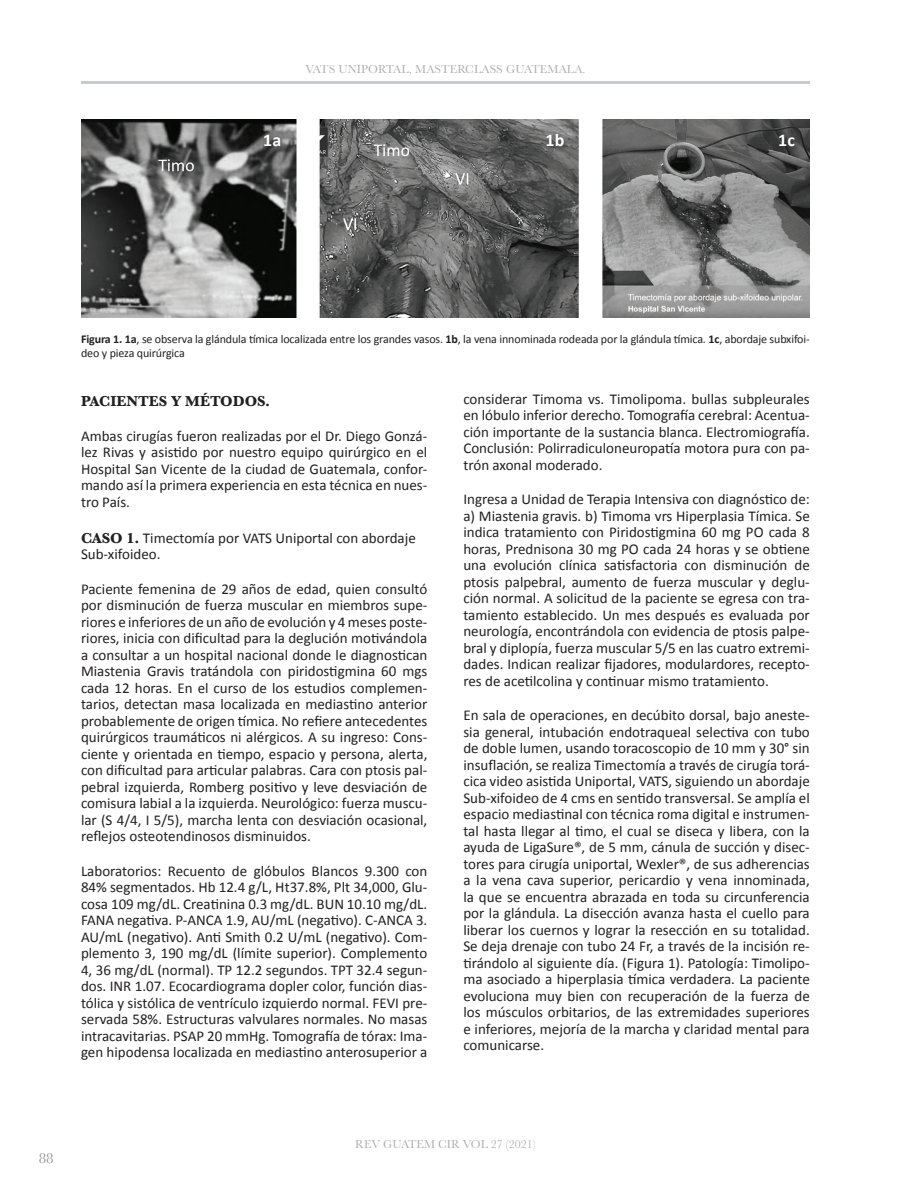
<style>
.page{position:relative;width:918px;height:1188px;background:#fff}
.page>*{position:absolute;margin:0;border:0;box-sizing:border-box;transform-origin:0 0}
.t1{font:700 18px "Calibri";color:#fff}
.t2{font:15px/16.5px "Calibri";color:#231f20;text-align:justify}
.t3{font:700 15px "Baskerville";color:#231f20}
.t4{font:15px "Baskerville";color:#939598}
.t5{font:12px/13.5px "Calibri";letter-spacing:-.01em;color:#231f20}
.t6{font:12px "Baskerville";letter-spacing:.005em;color:#afafaf}
.s1{font-weight:700}
.s2{font-family:"Baskerville";font-weight:700}
</style>
<div class="page">
<hr style="left:81px;top:81px;width:729px;height:3px;background:#939598">
<img style="left:81px;top:120px;width:729px;height:197px">
<div style="left:261px;top:132px;width:26px;height:21px;background:#231f20;opacity:.75"></div>
<div style="left:544px;top:131px;width:26px;height:22px;background:#231f20;opacity:.75"></div>
<div style="left:776px;top:132px;width:25px;height:21px;background:#231f20;opacity:.75"></div>
<p class="t6" style="left:305px;top:61px;width:282px">VATS UNIPORTAL, MASTERCLASS GUATEMALA.</p>
<p class="t1" style="left:263px;top:128px;width:20px">1a</p>
<p class="t1" style="left:546px;top:128px;width:20px">1b</p>
<p class="t1" style="left:778px;top:128px;width:18px">1c</p>
<p class="t5" style="left:81px;top:332px;width:730px"><span class="s1">Figura 1. 1a</span>, se observa la glándula tímica localizada entre los grandes vasos. <span class="s1">1b</span>, la vena innominada rodeada por la glándula tímica. <span class="s1">1c</span>, abordaje subxifoi&shy;deo y pieza quirúrgica</p>
<p class="t3" style="left:81px;top:391px;width:191px">PACIENTES Y MÉTODOS.</p>
<p class="t2" style="left:81px;top:427px;width:348px">Ambas cirugías fueron realizadas por el Dr. Diego Gonzá&shy;lez Rivas y asistido por nuestro equipo quirúrgico en el Hospital San Vicente de la ciudad de Guatemala, confor&shy;mando así la primera experiencia en esta técnica en nues&shy;tro País.</p>
<p class="t2" style="left:81px;top:529px;width:336px"><span class="s2">CASO 1.</span> Timectomía por VATS Uniportal con abordaje<br>Sub-xifoideo.</p>
<p class="t2" style="left:81px;top:580px;width:348px">Paciente femenina de 29 años de edad, quien consultó por disminución de fuerza muscular en miembros supe&shy;riores e inferiores de un año de evolución y 4 meses poste&shy;riores, inicia con dificultad para la deglución motivándola a consultar a un hospital nacional donde le diagnostican Miastenia Gravis tratándola con piridostigmina 60 mgs cada 12 horas. En el curso de los estudios complemen&shy;tarios, detectan masa localizada en mediastino anterior probablemente de origen tímica. No refiere antecedentes quirúrgicos traumáticos ni alérgicos. A su ingreso: Cons&shy;ciente y orientada en tiempo, espacio y persona, alerta, con dificultad para articular palabras. Cara con ptosis pal&shy;pebral izquierda, Romberg positivo y leve desviación de comisura labial a la izquierda. Neurológico: fuerza muscu&shy;lar (S 4/4, I 5/5), marcha lenta con desviación ocasional, reflejos osteotendinosos disminuidos.</p>
<p class="t2" style="left:81px;top:862px;width:348px">Laboratorios: Recuento de glóbulos Blancos 9.300 con 84% segmentados. Hb 12.4 g/L, Ht37.8%, Plt 34,000, Glu&shy;cosa 109 mg/dL. Creatinina 0.3 mg/dL. BUN 10.10 mg/dL.<br>FANA negativa. P-ANCA 1.9, AU/mL (negativo). C-ANCA 3.<br>AU/mL (negativo). Anti Smith 0.2 U/mL (negativo). Com&shy;plemento 3, 190 mg/dL (límite superior). Complemento 4, 36 mg/dL (normal). TP 12.2 segundos. TPT 32.4 segun&shy;dos. INR 1.07. Ecocardiograma dopler color, función dias&shy;tólica y sistólica de ventrículo izquierdo normal. FEVI pre&shy;servada 58%. Estructuras valvulares normales. No masas intracavitarias. PSAP 20 mmHg. Tomografía de tórax: Ima&shy;gen hipodensa localizada en mediastino anterosuperior a</p>
<p class="t2" style="left:463px;top:390px;width:348px">considerar Timoma vs. Timolipoma. bullas subpleurales en lóbulo inferior derecho. Tomografía cerebral: Acentua&shy;ción importante de la sustancia blanca. Electromiografía.<br>Conclusión: Polirradiculoneuropatía motora pura con pa&shy;trón axonal moderado.</p>
<p class="t2" style="left:463px;top:491px;width:348px">Ingresa a Unidad de Terapia Intensiva con diagnóstico de: a) Miastenia gravis. b) Timoma vrs Hiperplasia Tímica. Se indica tratamiento con Piridostigmina 60 mg PO cada 8 horas, Prednisona 30 mg PO cada 24 horas y se obtiene una evolución clínica satisfactoria con disminución de ptosis palpebral, aumento de fuerza muscular y deglu&shy;ción normal. A solicitud de la paciente se egresa con tra&shy;tamiento establecido. Un mes después es evaluada por neurología, encontrándola con evidencia de ptosis palpe&shy;bral y diplopía, fuerza muscular 5/5 en las cuatro extremi&shy;dades. Indican realizar fijadores, modulardores, recepto&shy;res de acetilcolina y continuar mismo tratamiento.</p>
<p class="t2" style="left:463px;top:707px;width:348px">En sala de operaciones, en decúbito dorsal, bajo aneste&shy;sia general, intubación endotraqueal selectiva con tubo de doble lumen, usando toracoscopio de 10 mm y 30° sin insuflación, se realiza Timectomía a través de cirugía torá&shy;cica video asistida Uniportal, VATS, siguiendo un abordaje Sub-xifoideo de 4 cms en sentido transversal. Se amplía el espacio mediastinal con técnica roma digital e instrumen&shy;tal hasta llegar al timo, el cual se diseca y libera, con la ayuda de LigaSure®, de 5 mm, cánula de succión y disec&shy;tores para cirugía uniportal, Wexler®, de sus adherencias a la vena cava superior, pericardio y vena innominada, la que se encuentra abrazada en toda su circunferencia por la glándula. La disección avanza hasta el cuello para liberar los cuernos y lograr la resección en su totalidad.<br>Se deja drenaje con tubo 24 Fr, a través de la incisión re&shy;tirándolo al siguiente día. (Figura 1). Patología: Timolipo&shy;ma asociado a hiperplasia tímica verdadera. La paciente evoluciona muy bien con recuperación de la fuerza de los músculos orbitarios, de las extremidades superiores e inferiores, mejoría de la marcha y claridad mental para comunicarse.</p>
<p class="t4" style="left:39px;top:1148px;width:16px">88</p>
<p class="t6" style="left:355px;top:1137px;width:182px">REV GUATEM CIR VOL 27 (2021)</p>
</div>
